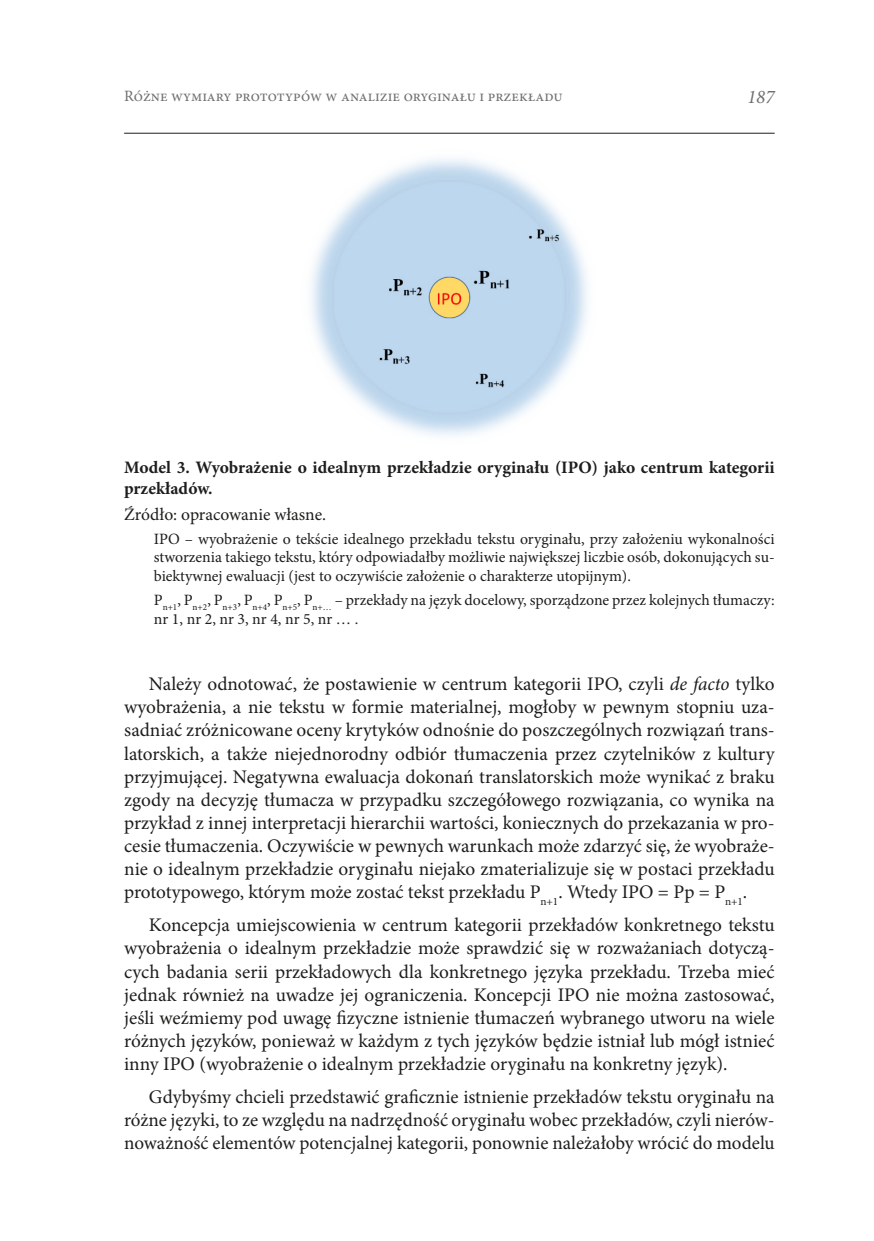
<style>
.page{position:relative;width:874px;height:1241px;background:#fff}
.page>*{position:absolute;margin:0;border:0;box-sizing:border-box;transform-origin:0 0}
.t1{font:19.25px/23.1px "Minion Pro";color:#1d1d1b;text-align:justify}
.t2{font:italic 19.25px "Minion Pro";color:#70706f}
.tabela{font:700 17.5px/21px "Minion Pro";color:#1d1d1b}
.tabela-2{font:17.5px "Minion Pro";color:#1d1d1b}
.źródło{font:15.75px/18.9px "Minion Pro";color:#1d1d1b;text-align:justify}
.t3{font:15.75px "Minion Pro";color:#70706f}
.s1{font-style:italic}
</style>
<div class="page">
<hr style="left:124px;top:133px;width:650px;height:1px;background:#1d1d1b">
<img style="left:311px;top:158px;width:277px;height:278px">
<p class="t3" style="left:124px;top:85px;width:440px">Różne wymiary prototypów w analizie oryginału i przekładu</p>
<p class="t2" style="left:746px;top:84px;width:29px">187</p>
<p class="tabela" style="left:124px;top:456px;width:651px">Model 3. Wyobrażenie o idealnym przekładzie oryginału (IPO) jako centrum kategorii przekładów.</p>
<p class="tabela-2" style="left:124px;top:502px;width:203px">Źródło: opracowanie własne.</p>
<p class="źródło" style="left:154px;top:529px;width:622px">IPO – wyobrażenie o tekście idealnego przekładu tekstu oryginału, przy założeniu wykonalności stworzenia takiego tekstu, który odpowiadałby możliwie największej liczbie osób, dokonujących su&shy;biektywnej ewaluacji (jest to oczywiście założenie o charakterze utopijnym).</p>
<p class="źródło" style="left:154px;top:590px;width:622px">P<sub>n+1</sub>, P<sub>n+2</sub>, P<sub>n+3</sub>, P<sub>n+4</sub>, P<sub>n+5</sub>, P<sub>n+…</sub> – przekłady na język docelowy, sporządzone przez kolejnych tłumaczy: nr 1, nr 2, nr 3, nr 4, nr 5, nr … .</p>
<p class="t1" style="left:124px;top:672px;width:651px;text-indent:25px">Należy odnotować, że postawienie w centrum kategorii IPO, czyli <span class="s1">de facto</span> tylko wyobrażenia, a nie tekstu w formie materialnej, mogłoby w pewnym stopniu uza&shy;sadniać zróżnicowane oceny krytyków odnośnie do poszczególnych rozwiązań trans&shy;latorskich, a także niejednorodny odbiór tłumaczenia przez czytelników z kultury przyjmującej. Negatywna ewaluacja dokonań translatorskich może wynikać z braku zgody na decyzję tłumacza w przypadku szczegółowego rozwiązania, co wynika na przykład z innej interpretacji hierarchii wartości, koniecznych do przekazania w pro&shy;cesie tłumaczenia. Oczywiście w pewnych warunkach może zdarzyć się, że wyobraże&shy;nie o idealnym przekładzie oryginału niejako zmaterializuje się w postaci przekładu prototypowego, którym może zostać tekst przekładu P<sub>n+1</sub>. Wtedy IPO = Pp = P<sub>n+1</sub>.</p>
<p class="t1" style="left:124px;top:913px;width:651px;text-indent:25px">Koncepcja umiejscowienia w centrum kategorii przekładów konkretnego tekstu wyobrażenia o idealnym przekładzie może sprawdzić się w rozważaniach dotyczą&shy;cych badania serii przekładowych dla konkretnego języka przekładu. Trzeba mieć jednak również na uwadze jej ograniczenia. Koncepcji IPO nie można zastosować, jeśli weźmiemy pod uwagę fizyczne istnienie tłumaczeń wybranego utworu na wiele różnych języków, ponieważ w każdym z tych języków będzie istniał lub mógł istnieć inny IPO (wyobrażenie o idealnym przekładzie oryginału na konkretny język).</p>
<p class="t1" style="left:124px;top:1085px;width:651px;text-indent:25px">Gdybyśmy chcieli przedstawić graficznie istnienie przekładów tekstu oryginału na różne języki, to ze względu na nadrzędność oryginału wobec przekładów, czyli nierów&shy;noważność elementów potencjalnej kategorii, ponownie należałoby wrócić do modelu</p>
</div>
